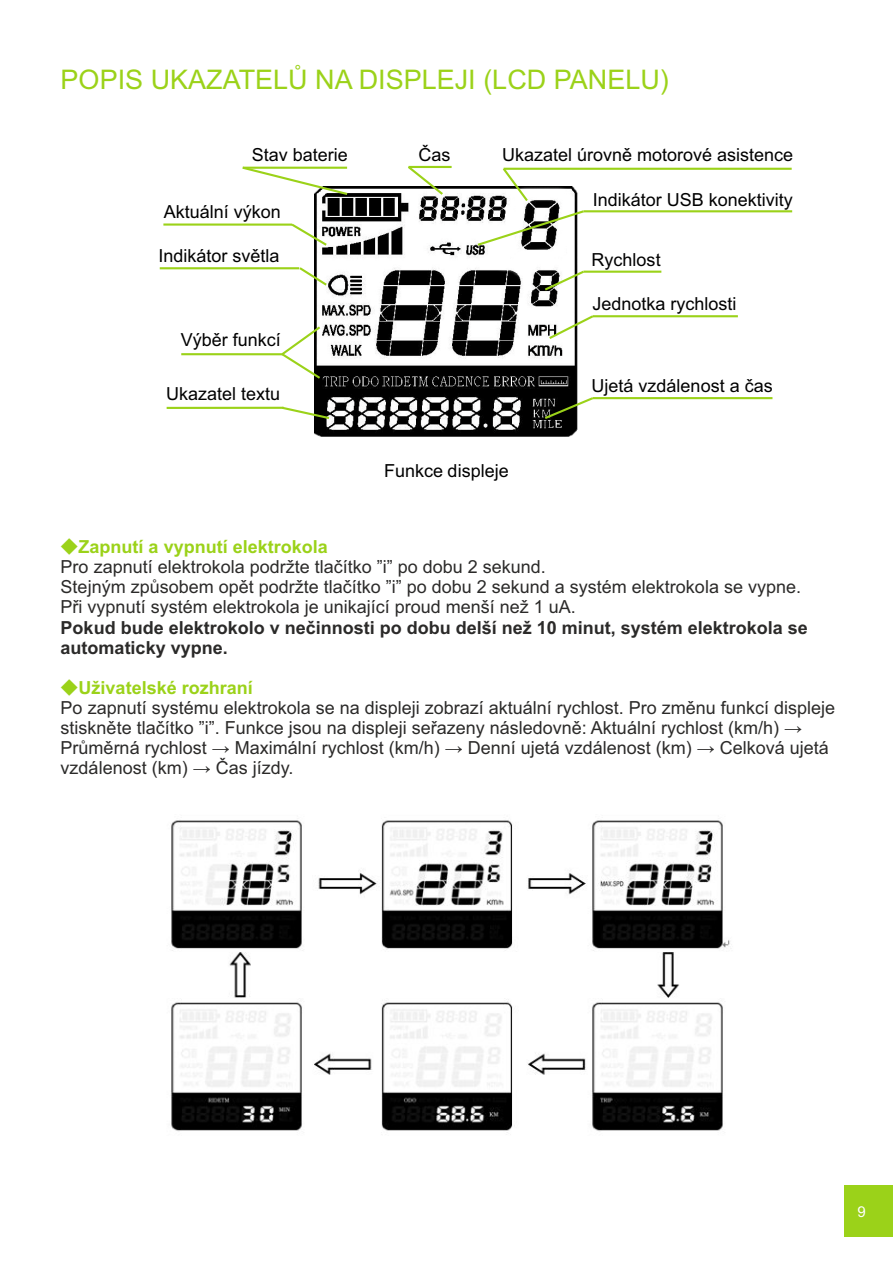
<style>
.page{position:relative;width:893px;height:1263px;background:#fff}
.page>*{position:absolute;margin:0;border:0;box-sizing:border-box;transform-origin:0 0}
.t1{font:27px "Arial";color:#9bd219}
.t2{font:18px/20.1px "Arial";color:#2b2a29}
.t3{font:18px "Arial";color:#000}
.t4{font:700 18px/20.1px "Arial";color:#2b2a29}
.t5{font:15px "Arial";color:#fefefe}
.s1{font-family:"Kai Ti";color:#9bd219}
.s2{font-weight:700;color:#9bd219}
</style>
<div class="page">
<div style="left:845px;top:1186px;width:48px;height:51px;background:#9bd219"></div>
<img style="left:315px;top:186px;width:263px;height:251px">
<hr style="left:583px;top:271px;width:78px;height:2px;background:#9bd219">
<hr style="left:593px;top:315px;width:145px;height:2px;background:#9bd219">
<hr style="left:593px;top:397px;width:179px;height:2px;background:#9bd219">
<svg style="left:542px;top:395px;width:54px;height:26px"></svg>
<svg style="left:547px;top:313px;width:49px;height:28px"></svg>
<svg style="left:542px;top:269px;width:44px;height:23px"></svg>
<hr style="left:181px;top:353px;width:103px;height:2px;background:#9bd219">
<svg style="left:242px;top:166px;width:108px;height:31px"></svg>
<hr style="left:409px;top:166px;width:43px;height:2px;background:#9bd219">
<hr style="left:504px;top:168px;width:288px;height:2px;background:#9bd219">
<svg style="left:501px;top:167px;width:29px;height:36px"></svg>
<svg style="left:406px;top:165px;width:39px;height:32px"></svg>
<hr style="left:583px;top:210px;width:209px;height:2px;background:#9bd219">
<svg style="left:475px;top:209px;width:111px;height:38px"></svg>
<hr style="left:167px;top:407px;width:117px;height:2px;background:#9bd219">
<hr style="left:163px;top:223px;width:129px;height:3px;background:#9bd219">
<hr style="left:160px;top:267px;width:139px;height:2px;background:#9bd219">
<svg style="left:280px;top:405px;width:51px;height:16px"></svg>
<svg style="left:279px;top:324px;width:44px;height:57px"></svg>
<svg style="left:297px;top:265px;width:32px;height:23px"></svg>
<svg style="left:289px;top:222px;width:40px;height:26px"></svg>
<img style="left:171px;top:820px;width:559px;height:313px">
<h1 class="t1" style="left:61px;top:69px;width:610px">POPIS UKAZATELŮ NA DISPLEJI (LCD PANELU)</h1>
<p class="t3" style="left:252px;top:148px;width:98px">Stav baterie</p>
<p class="t3" style="left:419px;top:148px;width:34px">Čas</p>
<p class="t3" style="left:502px;top:148px;width:293px">Ukazatel úrovně motorové asistence</p>
<p class="t3" style="left:164px;top:205px;width:119px">Aktuální výkon</p>
<p class="t3" style="left:159px;top:249px;width:123px">Indikátor světla</p>
<p class="t3" style="left:181px;top:333px;width:102px">Výběr funkcí</p>
<p class="t3" style="left:166px;top:387px;width:116px">Ukazatel textu</p>
<p class="t3" style="left:384px;top:464px;width:126px">Funkce displeje</p>
<p class="t3" style="left:593px;top:193px;width:202px">Indikátor USB konektivity</p>
<p class="t3" style="left:592px;top:252px;width:71px">Rychlost</p>
<p class="t3" style="left:592px;top:297px;width:146px">Jednotka rychlosti</p>
<p class="t3" style="left:592px;top:379px;width:183px">Ujetá vzdálenost a čas</p>
<p class="t2" style="left:61px;top:538px;width:742px"><span class="s1">◆</span><span class="s2">Zapnutí a vypnutí elektrokola<br></span>Pro zapnutí elektrokola podržte tlačítko ”i” po dobu 2 sekund.<br>Stejným způsobem opět podržte tlačítko ”i” po dobu 2 sekund a systém elektrokola se vypne.<br>Při vypnutí systém elektrokola je unikající proud menší než 1 uA.</p>
<p class="t4" style="left:61px;top:619px;width:749px">Pokud bude elektrokolo v nečinnosti po dobu delší než 10 minut, systém elektrokola se automaticky vypne.</p>
<p class="t2" style="left:61px;top:679px;width:776px"><span class="s1">◆</span><span class="s2">Uživatelské rozhraní<br></span>Po zapnutí systému elektrokola se na displeji zobrazí aktuální rychlost. Pro změnu funkcí displeje stiskněte tlačítko ”i”. Funkce jsou na displeji seřazeny následovně: Aktuální rychlost (km/h) → Průměrná rychlost → Maximální rychlost (km/h) → Denní ujetá vzdálenost (km) → Celková ujetá vzdálenost (km) → Čas jízdy.</p>
<p class="t5" style="left:857px;top:1206px;width:10px">9</p>
</div>
